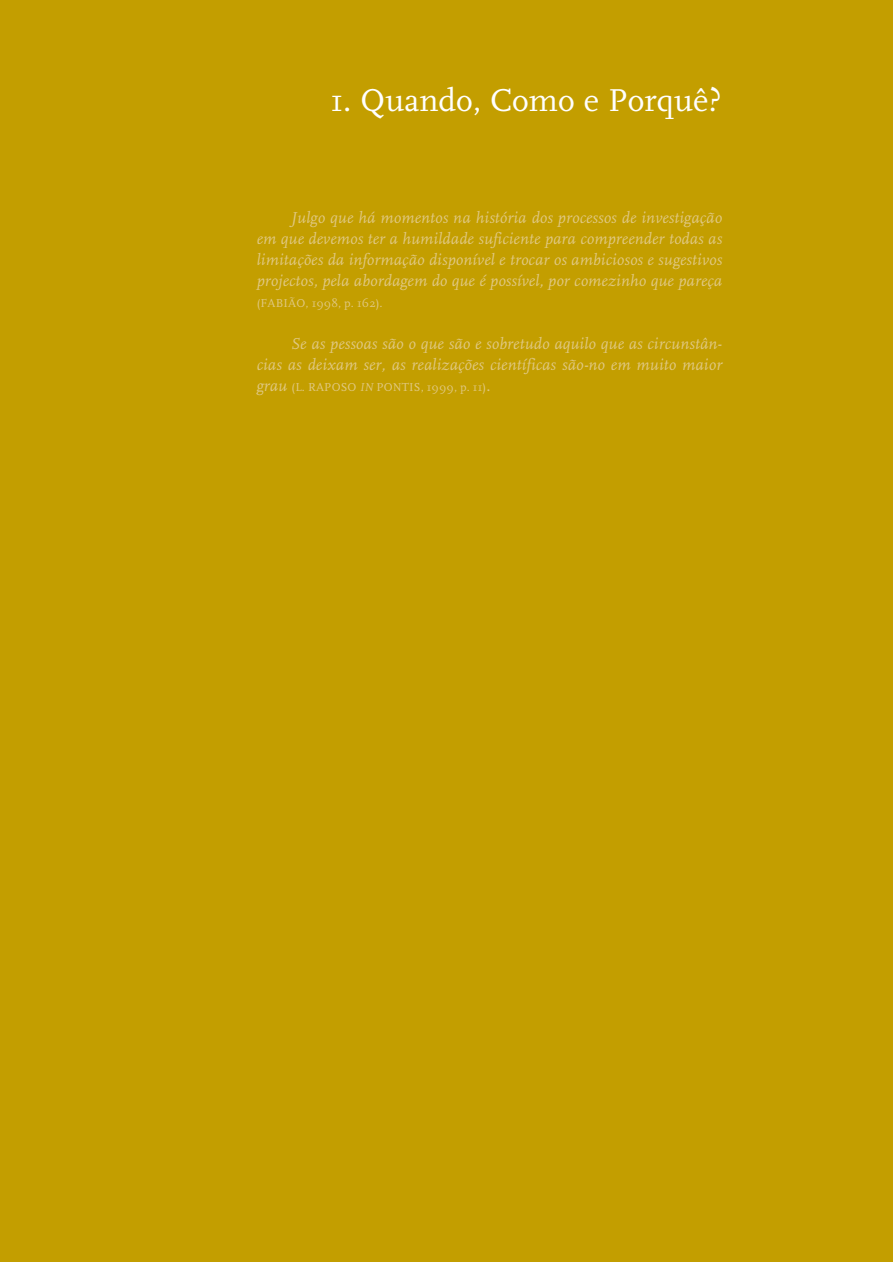
<style>
.page{position:relative;width:893px;height:1262px;background:#fff}
.page>*{position:absolute;margin:0;border:0;box-sizing:border-box;transform-origin:0 0}
.t1{font:33px "FF Scala";color:#fff}
.t2{font:italic 16.5px/21px "FF Scala";letter-spacing:.01em;color:#e0c882;text-align:justify}
.t3{font:12px "FF Scala";letter-spacing:.01em;color:#e0c882}
.s1{font-style:italic}
.s2{font-style:italic;font-size:16.5px}
.s3{font-size:16.5px}
</style>
<div class="page">
<div style="left:0;top:0;width:892px;height:1262px;background:#c39e00"></div>
<h1 class="t1" style="left:330px;top:86px;width:393px">1. Quando, Como e Porquê?</h1>
<p class="t2" style="left:257px;top:208px;width:467px;text-indent:34px">Julgo que há momentos na história dos processos de investigação em que devemos ter a humildade suficiente para compreender todas as limitações da informação disponível e trocar os ambiciosos e sugestivos projectos, pela abordagem do que é possível, por comezinho que pareça</p>
<p class="t3" style="left:257px;top:298px;width:127px">(FABIÃO, 1998, p. 162)<span class="s1">.</span></p>
<p class="t2" style="left:257px;top:334px;width:467px;text-align:right">Se as pessoas são o que são e sobretudo aquilo que as circunstân-<br>cias as deixam ser, as realizações científicas são-no em muito maior</p>
<p class="t3" style="left:257px;top:382px;width:235px"><span class="s2">grau</span> (L. RAPOSO <span class="s1">IN</span> PONTIS, 1999, p. 11)<span class="s3">.</span></p>
</div>
